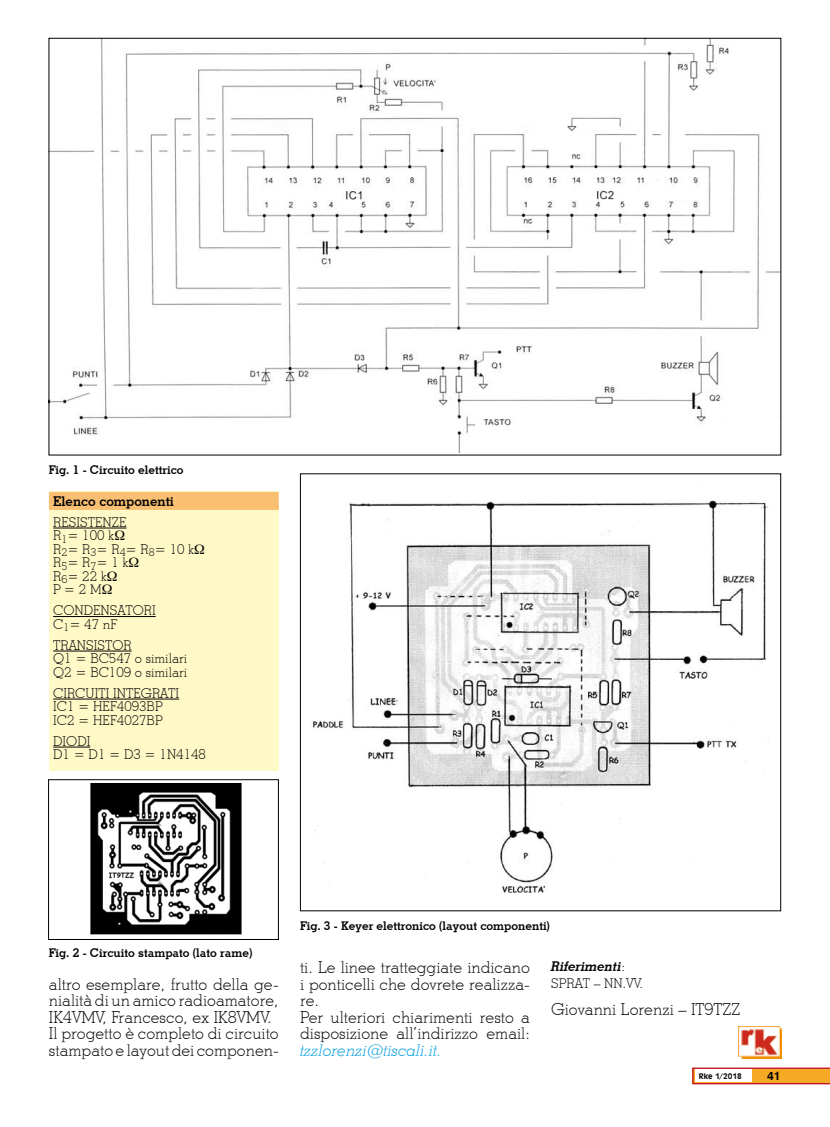
<style>
.page{position:relative;width:830px;height:1127px;background:#fff}
.page>*{position:absolute;margin:0;border:0;box-sizing:border-box;transform-origin:0 0}
.t1{font:300 16.5px/16.5px "Stymie BT";color:#000}
.t2{font:italic 300 16.5px "Stymie BT";color:#009ee0}
.t3{font:300 13.5px/13.5px "Stymie BT";color:#000}
.t4{font:700 13.5px "Stymie BT";color:#000}
.t5{font:700 12px "Stymie BT";color:#000}
.t6{font:700 12px "Swiss 721 BT";color:#000}
.t7{font:700 7.5px "Incised 901 BT";color:#000}
.s1{font-weight:700;font-style:italic}
</style>
<div class="page">
<svg style="left:692px;top:1067px;width:137px;height:17px;background:#ec8d32"></svg>
<div style="left:694px;top:1069px;width:57px;height:13px;background:#fff"></div>
<div style="left:49px;top:491px;width:230px;height:280px;background:#fff9c7"></div>
<div style="left:49px;top:492px;width:230px;height:18px;background:#f9c073"></div>
<hr style="left:53px;top:528px;width:73px;height:1px;background:#000">
<hr style="left:53px;top:616px;width:103px;height:1px;background:#000">
<hr style="left:53px;top:651px;width:79px;height:1px;background:#000">
<hr style="left:53px;top:699px;width:126px;height:1px;background:#000">
<hr style="left:53px;top:747px;width:37px;height:1px;background:#000">
<img style="left:51px;top:40px;width:727px;height:412px">
<img style="left:312px;top:500px;width:456px;height:393px">
<img style="left:90px;top:783px;width:152px;height:152px">
<div style="left:48px;top:779px;width:231px;height:161px;border:1px solid #000"></div>
<img style="left:738px;top:1027px;width:42px;height:32px">
<p class="t5" style="left:49px;top:462px;width:136px">Fig. 1 - Circuito elettrico</p>
<p class="t4" style="left:53px;top:493px;width:122px">Elenco componenti</p>
<p class="t3" style="left:53px;top:515px;width:142px">RESISTENZE<br>R<sub>1</sub>= 100 k<br>R<sub>2</sub>= R<sub>3</sub>= R<sub>4</sub>= R<sub>8</sub>= 10 k<br>R<sub>5</sub>= R<sub>7</sub>= 1 k<br>R<sub>6</sub>= 22 k<br>P= 2 M</p>
<p class="t3" style="left:53px;top:603px;width:104px">CONDENSATORI<br>C<sub>1</sub>= 47 nF</p>
<p class="t3" style="left:53px;top:638px;width:136px">TRANSISTOR<br>Q1 = BC547 o similari<br>Q2 = BC109 o similari</p>
<p class="t3" style="left:53px;top:686px;width:127px">CIRCUITI INTEGRATI<br>IC1 = HEF4093BP<br>IC2 = HEF4027BP</p>
<p class="t3" style="left:53px;top:734px;width:154px">DIODI<br>D1 = D1 = D3 = 1N4148</p>
<p class="t5" style="left:49px;top:945px;width:205px">Fig. 2 - Circuito stampato (lato rame)</p>
<p class="t1" style="left:49px;top:975px;width:231px">altro esemplare, frutto della ge&shy;nialità di un amico radioamatore, IK4VMV, Francesco, ex IK8VMV.<br>Il progetto è completo di circuito stampato e layout dei componen-</p>
<p class="t5" style="left:300px;top:918px;width:251px">Fig. 3 - Keyer elettronico (layout componenti)</p>
<p class="t1" style="left:300px;top:959px;width:231px">ti. Le linee tratteggiate indicano i ponticelli che dovrete realizza&shy;re.<br>Per ulteriori chiarimenti resto a disposizione all’indirizzo email:</p>
<p class="t2" style="left:300px;top:1040px;width:143px">tzzlorenzi@tiscali.it.</p>
<p class="t3" style="left:551px;top:958px;width:93px;line-height:16.5px"><span class="s1">Riferimenti</span>:<br>SPRAT – NN.VV.</p>
<p class="t1" style="left:551px;top:1000px;width:191px">Giovanni Lorenzi – IT9TZZ</p>
<p class="t7" style="left:698px;top:1071px;width:44px">Rke 1/2018</p>
<p class="t6" style="left:766px;top:1068px;width:15px">41</p>
</div>
